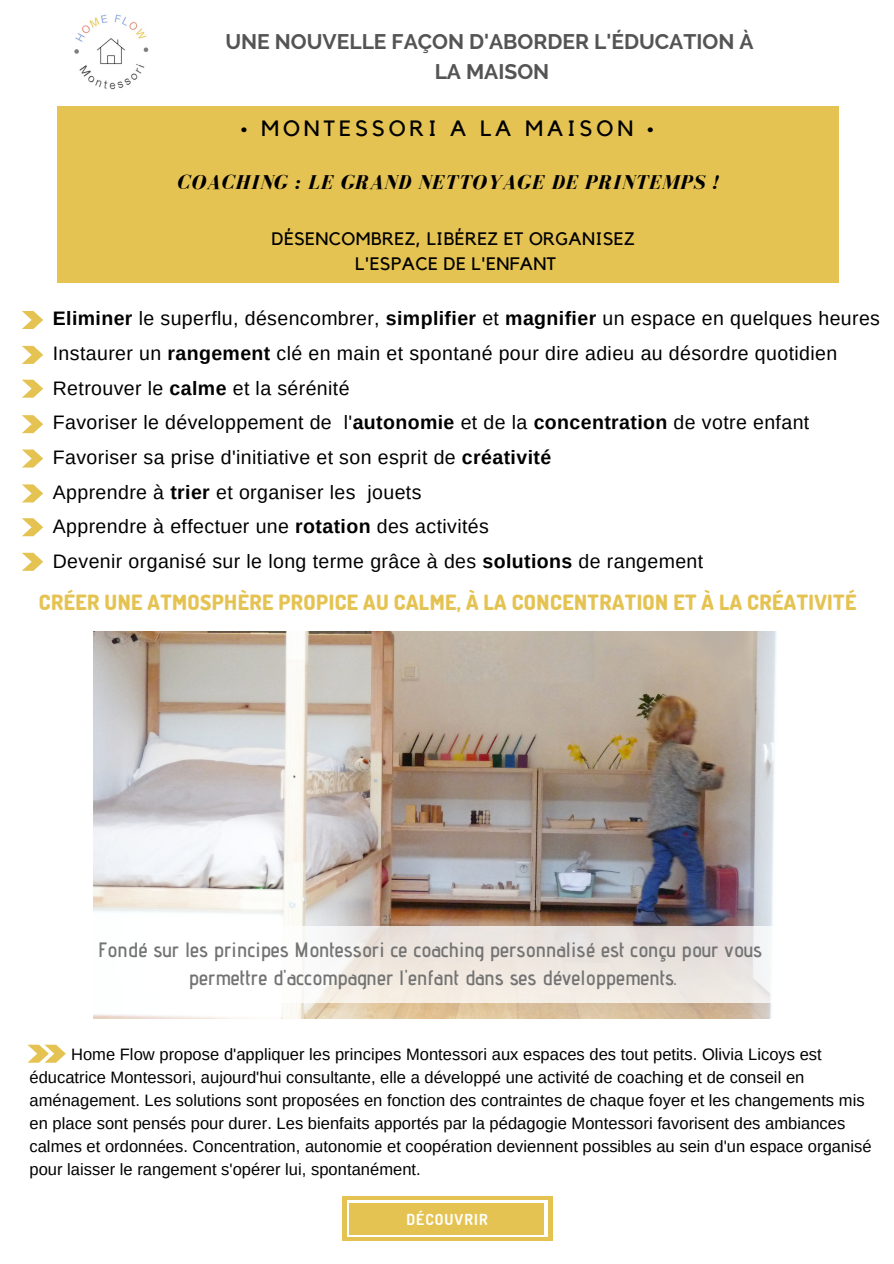
<style>
.page{position:relative;width:894px;height:1264px;background:#fff}
.page>*{position:absolute;margin:0;border:0;box-sizing:border-box;transform-origin:0 0}
.t1{font:22.05px "Kollektif";letter-spacing:.18em;color:#000}
.t2{font:800 21px "Dosis";letter-spacing:.02em;color:#e5c352}
.t3{font:700 21px/29.2px "Raleway";color:#545454;text-align:center}
.t4{font:600 20.7px/28.3px "Advent Pro";color:#737373;text-align:center}
.t5{font:italic 700 20.55px "Bodoni FLF";letter-spacing:.045em;color:#000}
.t6{font:19.5px/34.7px "Arimo";letter-spacing:.02em;color:#000}
.t7{font:18px/24.8px "Kollektif";letter-spacing:.02em;color:#000;text-align:center}
.t8{font:16.5px/22.8px "Arimo";color:#000}
.t9{font:700 15.15px "Dosis";letter-spacing:.07em;color:#fff}
.s1{font-weight:700}
</style>
<div class="page">
<div style="left:56px;top:106px;width:782px;height:177px;background:#e5c352"></div>
<svg style="left:22px;top:449px;width:21px;height:18px"></svg>
<svg style="left:22px;top:415px;width:21px;height:18px"></svg>
<img style="left:74px;top:14px;width:75px;height:76px">
<img style="left:93px;top:631px;width:683px;height:387px">
<svg style="left:138px;top:925px;width:635px;height:77px"></svg>
<svg style="left:342px;top:1196px;width:210px;height:44px;background:#e8c966"></svg>
<svg style="left:347px;top:1200px;width:200px;height:36px"></svg>
<div style="left:349px;top:1203px;width:195px;height:31px;background:#e5c352"></div>
<svg style="left:22px;top:553px;width:21px;height:18px"></svg>
<svg style="left:22px;top:518px;width:21px;height:18px"></svg>
<svg style="left:22px;top:484px;width:21px;height:18px"></svg>
<svg style="left:22px;top:379px;width:21px;height:19px"></svg>
<svg style="left:22px;top:346px;width:21px;height:18px"></svg>
<svg style="left:22px;top:311px;width:21px;height:18px"></svg>
<svg style="left:27px;top:1044px;width:39px;height:18px"></svg>
<p class="t3" style="left:225px;top:27px;width:529px">UNE NOUVELLE FAÇON D'ABORDER L'ÉDUCATION À<br>LA MAISON</p>
<h1 class="t1" style="left:241px;top:118px;width:414px">• MONTESSORI A LA MAISON •</h1>
<p class="t5" style="left:177px;top:171px;width:542px">COACHING : LE GRAND NETTOYAGE DE PRINTEMPS !</p>
<p class="t7" style="left:271px;top:227px;width:365px">DÉSENCOMBREZ, LIBÉREZ ET ORGANISEZ<br>L'ESPACE DE L'ENFANT</p>
<p class="t6" style="left:53px;top:301px;width:828px"><span class="s1">Eliminer</span> le superflu, désencombrer, <span class="s1">simplifier</span> et <span class="s1">magnifier</span> un espace en quelques heures Instaurer un <span class="s1">rangement</span> clé en main et spontané pour dire adieu au désordre quotidien Retrouver le <span class="s1">calme</span> et la sérénité<br>Favoriser le développement de l'<span class="s1">autonomie</span> et de la <span class="s1">concentration</span> de votre enfant Favoriser sa prise d'initiative et son esprit de <span class="s1">créativité<br></span>Apprendre à <span class="s1">trier</span> et organiser les jouets<br>Apprendre à effectuer une <span class="s1">rotation</span> des activités<br>Devenir organisé sur le long terme grâce à des <span class="s1">solutions</span> de rangement</p>
<p class="t2" style="left:39px;top:588px;width:818px">CRÉER UNE ATMOSPHÈRE PROPICE AU CALME, À LA CONCENTRATION ET À LA CRÉATIVITÉ</p>
<p class="t4" style="left:98px;top:934px;width:665px">Fondé sur les principes Montessori ce coaching personnalisé est conçu pour vous permettre d'accompagner l'enfant dans ses développements.</p>
<p class="t8" style="left:29px;top:1043px;width:843px;text-indent:42px">Home Flow propose d'appliquer les principes Montessori aux espaces des tout petits. Olivia Licoys est éducatrice Montessori, aujourd'hui consultante, elle a développé une activité de coaching et de conseil en aménagement. Les solutions sont proposées en fonction des contraintes de chaque foyer et les changements mis en place sont pensés pour durer. Les bienfaits apportés par la pédagogie Montessori favorisent des ambiances calmes et ordonnées. Concentration, autonomie et coopération deviennent possibles au sein d'un espace organisé pour laisser le rangement s'opérer lui, spontanément.</p>
<p class="t9" style="left:406px;top:1209px;width:83px">DÉCOUVRIR</p>
</div>
